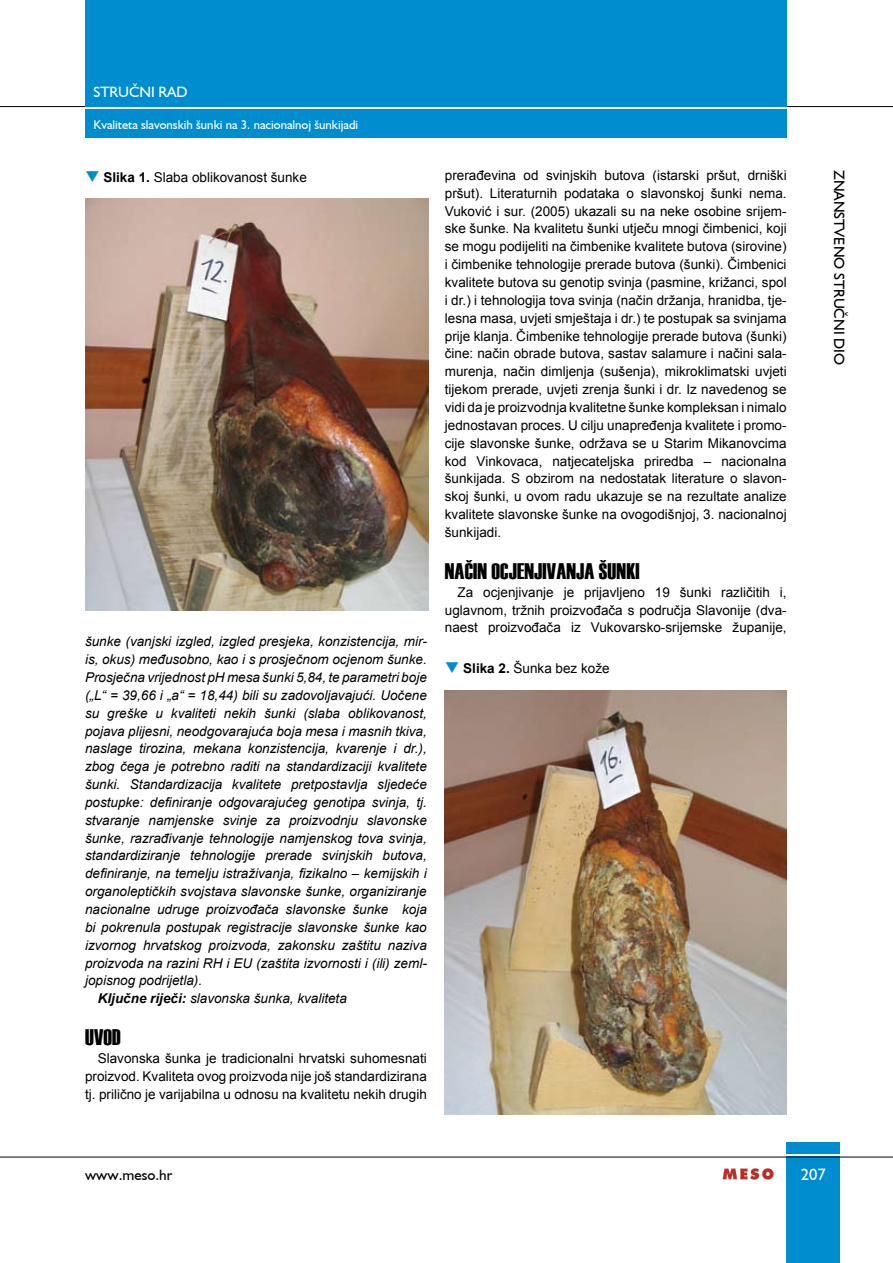
<style>
.page{position:relative;width:893px;height:1263px;background:#fff}
.page>*{position:absolute;margin:0;border:0;box-sizing:border-box;transform-origin:0 0}
.t1{font:22.5px "Haettenschweiler";letter-spacing:.01em;color:#000}
.t2{font:16.5px "Humanist 521 BT";color:#fff}
.t3{font:15px "Humanist 521 BT";color:#000}
.t4{font:15px "Humanist 521 BT";color:#fff}
.t5{font:13.5px/17.9px "Arial";color:#000;text-align:justify}
.t6{font:italic 13.5px "Arial";color:#000}
.t7{font:12.75px "Humanist 521 BT";color:#fff}
.s1{color:#008dd0}
.s2{font-weight:700}
</style>
<div class="page">
<svg style="left:723px;top:1168px;width:51px;height:11px"></svg>
<hr style="left:0;top:106px;width:893px;height:1px;background:#000">
<div style="left:85px;top:0;width:702px;height:107px;background:#008dd0"></div>
<div style="left:787px;top:1157px;width:53px;height:106px;background:#008dd0"></div>
<hr style="left:0;top:1157px;width:893px;height:1px;background:#000">
<div style="left:787px;top:1143px;width:53px;height:11px;background:#008dd0"></div>
<div style="left:85px;top:110px;width:702px;height:28px;background:#008dd0"></div>
<img style="left:85px;top:199px;width:343px;height:412px">
<img style="left:445px;top:690px;width:342px;height:424px">
<p class="t4" style="left:94px;top:83px;width:96px">STRUČNI RAD</p>
<p class="t7" style="left:94px;top:116px;width:266px">Kvaliteta slavonskih šunki na 3. nacionalnoj šunkijadi</p>
<p class="t5" style="left:85px;top:168px;width:223px"><span class="s1">❑</span> <span class="s2">Slika 1.</span> Slaba oblikovanost šunke</p>
<p class="t6" style="left:85px;top:633px;width:343px">šunke (vanjski izgled, izgled presjeka, konzistencija, mir-</p>
<p class="t6" style="left:85px;top:651px;width:343px">is, okus) međusobno, kao i s prosječnom ocjenom šunke.</p>
<p class="t6" style="left:85px;top:668px;width:343px">Prosječna vrijednost pH mesa šunki 5,84, te parametri boje</p>
<p class="t6" style="left:85px;top:686px;width:343px">(„L“ = 39,66 i „a“ = 18,44) bili su zadovoljavajući. Uočene</p>
<p class="t6" style="left:85px;top:704px;width:343px">su greške u kvaliteti nekih šunki (slaba oblikovanost,</p>
<p class="t6" style="left:85px;top:722px;width:343px">pojava plijesni, neodgovarajuća boja mesa i masnih tkiva,</p>
<p class="t6" style="left:85px;top:740px;width:343px">naslage tirozina, mekana konzistencija, kvarenje i dr.),</p>
<p class="t6" style="left:85px;top:758px;width:343px">zbog čega je potrebno raditi na standardizaciji kvalitete</p>
<p class="t6" style="left:85px;top:776px;width:343px">šunki. Standardizacija kvalitete pretpostavlja sljedeće</p>
<p class="t6" style="left:85px;top:793px;width:343px">postupke: definiranje odgovarajućeg genotipa svinja, tj.</p>
<p class="t6" style="left:85px;top:811px;width:343px">stvaranje namjenske svinje za proizvodnju slavonske</p>
<p class="t6" style="left:85px;top:829px;width:343px">šunke, razrađivanje tehnologije namjenskog tova svinja,</p>
<p class="t6" style="left:85px;top:847px;width:343px">standardiziranje tehnologije prerade svinjskih butova,</p>
<p class="t6" style="left:85px;top:865px;width:343px">definiranje, na temelju istraživanja, fizikalno – kemijskih i</p>
<p class="t6" style="left:85px;top:883px;width:343px">organoleptičkih svojstava slavonske šunke, organiziranje</p>
<p class="t6" style="left:85px;top:900px;width:343px">nacionalne udruge proizvođača slavonske šunke koja</p>
<p class="t6" style="left:85px;top:918px;width:343px">bi pokrenula postupak registracije slavonske šunke kao</p>
<p class="t6" style="left:85px;top:936px;width:343px">izvornog hrvatskog proizvoda, zakonsku zaštitu naziva</p>
<p class="t6" style="left:85px;top:954px;width:343px">proizvoda na razini RH i EU (zaštita izvornosti i (ili) zeml-</p>
<p class="t6" style="left:85px;top:972px;width:119px">jopisnog podrijetla).</p>
<p class="t6" style="left:98px;top:990px;width:251px"><span class="s2">Ključne riječi:</span> slavonska šunka, kvaliteta</p>
<h1 class="t1" style="left:85px;top:1022px;width:37px">UVOD</h1>
<p class="t5" style="left:85px;top:1049px;width:343px;text-indent:13px">Slavonska šunka je tradicionalni hrvatski suhomesnati proizvod. Kvaliteta ovog proizvoda nije još standardizirana tj. prilično je varijabilna u odnosu na kvalitetu nekih drugih</p>
<p class="t5" style="left:445px;top:166px;width:343px">prerađevina od svinjskih butova (istarski pršut, drniški pršut). Literaturnih podataka o slavonskoj šunki nema.<br>Vuković i sur. (2005) ukazali su na neke osobine srijem&shy;ske šunke. Na kvalitetu šunki utječu mnogi čimbenici, koji se mogu podijeliti na čimbenike kvalitete butova (sirovine) i čimbenike tehnologije prerade butova (šunki). Čimbenici kvalitete butova su genotip svinja (pasmine, križanci, spol i dr.) i tehnologija tova svinja (način držanja, hranidba, tje&shy;lesna masa, uvjeti smještaja i dr.) te postupak sa svinjama prije klanja. Čimbenike tehnologije prerade butova (šunki) čine: način obrade butova, sastav salamure i načini sala&shy;murenja, način dimljenja (sušenja), mikroklimatski uvjeti tijekom prerade, uvjeti zrenja šunki i dr. Iz navedenog se vidi da je proizvodnja kvalitetne šunke kompleksan i nimalo jednostavan proces. U cilju unapređenja kvalitete i promo&shy;cije slavonske šunke, održava se u Starim Mikanovcima kod Vinkovaca, natjecateljska priredba – nacionalna šunkijada. S obzirom na nedostatak literature o slavon&shy;skoj šunki, u ovom radu ukazuje se na rezultate analize kvalitete slavonske šunke na ovogodišnjoj, 3. nacionalnoj šunkijadi.</p>
<h1 class="t1" style="left:445px;top:556px;width:196px">NAČIN OCJENJIVANJA ŠUNKI</h1>
<p class="t5" style="left:445px;top:583px;width:343px;text-indent:13px">Za ocjenjivanje je prijavljeno 19 šunki različitih i, uglavnom, tržnih proizvođača s područja Slavonije (dva&shy;naest proizvođača iz Vukovarsko-srijemske županije,</p>
<p class="t5" style="left:445px;top:659px;width:166px"><span class="s1">❑</span> <span class="s2">Slika 2.</span> Šunka bez kože</p>
<p class="t3" style="left:849px;top:170px;width:196px;rotate:90deg">ZNANSTVENO STRUČNI DIO</p>
<p class="t3" style="left:85px;top:1165px;width:89px">www.meso.hr</p>
<p class="t2" style="left:801px;top:1164px;width:26px">207</p>
</div>
